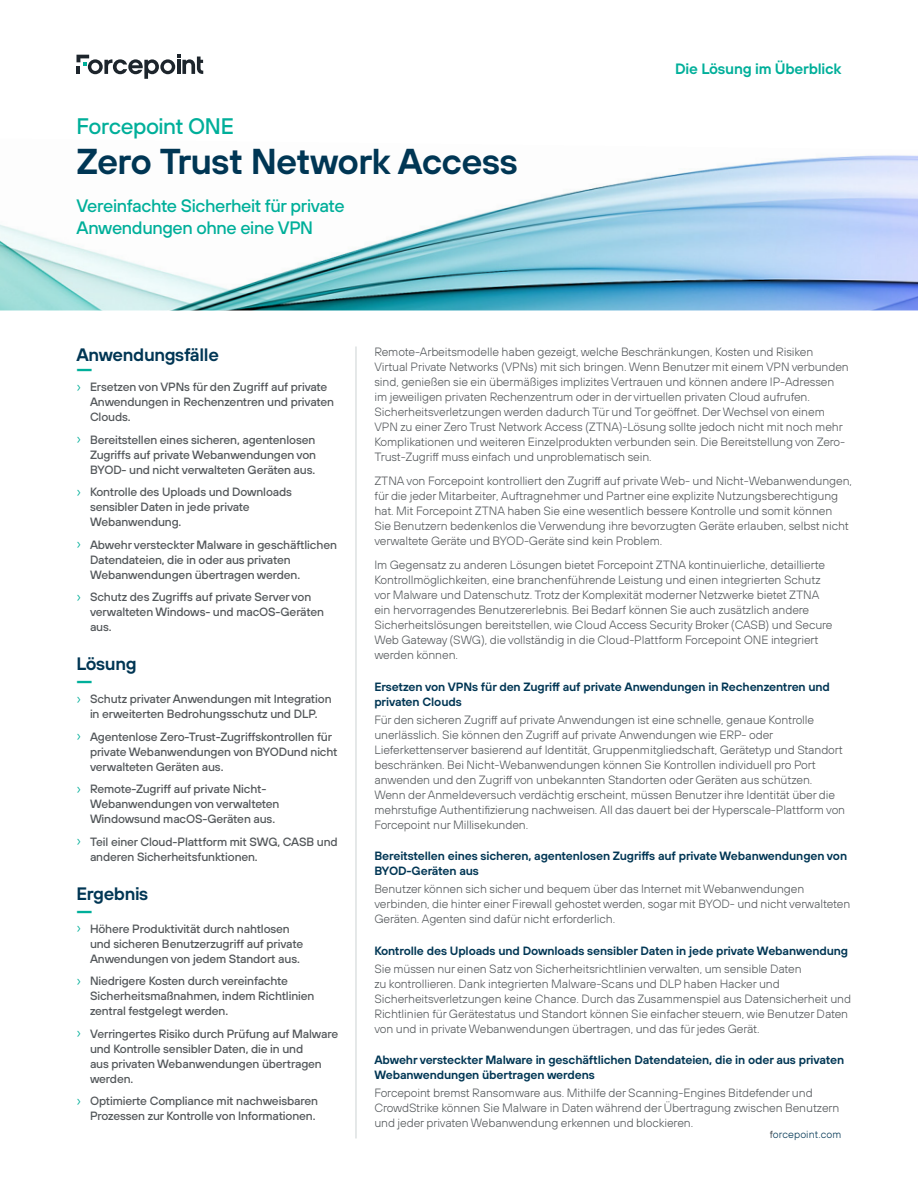
<style>
.page{position:relative;width:918px;height:1188px;background:#fff}
.page>*{position:absolute;margin:0;border:0;box-sizing:border-box;transform-origin:0 0}
.t1{font:600 36px "FP Sans";letter-spacing:-.025em;color:#003654}
.t2{font:500 22.5px "FP Sans";letter-spacing:-.02em;color:#00af9a}
.t3{font:600 21px "FP Sans";color:#00af9a}
.t4{font:500 18px/22.5px "FP Sans";letter-spacing:-.02em;color:#00af9a}
.t5{font:600 18px "FP Sans";letter-spacing:-.02em;color:#003654}
.t6{font:600 15px "FP Sans";letter-spacing:-.015em;color:#00af9a}
.t7{font:300 12px/15px "FP Sans";letter-spacing:-.01em;color:#53575a}
.t8{font:500 12px/15px "FP Sans";letter-spacing:-.01em;color:#53575a}
.t9{font:600 12px/15px "FP Sans";letter-spacing:-.01em;color:#003654}
.t10{font:300 10.5px "FP Sans";letter-spacing:.01em;color:#003654}
.s1{font-weight:300;font-size:15px;color:#00af9a}
.s2{color:#1d252c}
</style>
<div class="page">
<hr style="left:356px;top:346px;width:1px;height:792px;background:#ccd2d3">
<img style="left:0;top:155px;width:918px;height:155px">
<svg style="left:76px;top:55px;width:127px;height:24px"></svg>
<h2 class="t2" style="left:76px;top:111px;width:159px">Forcepoint ONE</h2>
<h1 class="t1" style="left:76px;top:138px;width:443px">Zero Trust Network Access</h1>
<h3 class="t4" style="left:76px;top:194px;width:270px">Vereinfachte Sicherheit für private<br>Anwendungen ohne eine VPN</h3>
<p class="t6" style="left:675px;top:59px;width:168px">Die Lösung im Überblick</p>
<h3 class="t5" style="left:76px;top:343px;width:144px">Anwendungsfälle</h3>
<h3 class="t3" style="left:76px;top:355px;width:17px">—</h3>
<p class="t8" style="left:90px;top:379px;width:246px;text-indent:-14px"><span class="s1">›</span> Ersetzen von VPNs für den Zugriff auf private<br>Anwendungen in Rechenzentren und privaten<br>Clouds.</p>
<p class="t8" style="left:90px;top:432px;width:228px;text-align:justify;text-indent:-14px"><span class="s1">›</span> Bereitstellen eines sicheren, agentenlosen Zugriffs auf private Webanwendungen von BYOD- und nicht verwalteten Geräten aus.</p>
<p class="t8" style="left:90px;top:484px;width:204px;text-indent:-14px"><span class="s1">›</span> Kontrolle des Uploads und Downloads sensibler Daten in jede private<br>Webanwendung.</p>
<p class="t8" style="left:90px;top:537px;width:248px;text-indent:-14px"><span class="s1">›</span> Abwehr versteckter Malware in geschäftlichen<br>Datendateien, die in oder aus privaten<br>Webanwendungen übertragen werden.</p>
<p class="t8" style="left:90px;top:589px;width:235px;text-indent:-14px"><span class="s1">›</span> Schutz des Zugriffs auf private Server von verwalteten Windows- und macOS-Geräten aus.</p>
<h3 class="t5" style="left:76px;top:652px;width:62px">Lösung</h3>
<h3 class="t3" style="left:76px;top:667px;width:17px">—</h3>
<p class="t8" style="left:76px;top:691px;width:257px;text-align:center"><span class="s1">›</span> Schutz privater Anwendungen mit Integration in erweiterten Bedrohungsschutz und DLP.</p>
<p class="t8" style="left:90px;top:729px;width:249px;text-indent:-14px"><span class="s1">›</span> Agentenlose Zero-Trust-Zugriffskontrollen für private Webanwendungen von BYODund nicht verwalteten Geräten aus.</p>
<p class="t8" style="left:90px;top:781px;width:191px;text-indent:-14px"><span class="s1">›</span> Remote-Zugriff auf private Nicht-<br>Webanwendungen von verwalteten<br>Windowsund macOS-Geräten aus.</p>
<p class="t8" style="left:90px;top:834px;width:249px;text-indent:-14px"><span class="s1">›</span> Teil einer Cloud-Plattform mit SWG, CASB und anderen Sicherheitsfunktionen.</p>
<h3 class="t5" style="left:76px;top:882px;width:73px">Ergebnis</h3>
<h3 class="t3" style="left:76px;top:896px;width:17px">—</h3>
<p class="t8" style="left:90px;top:921px;width:215px;text-indent:-14px"><span class="s1">›</span> Höhere Produktivität durch nahtlosen und sicheren Benutzerzugriff auf private<br>Anwendungen von jedem Standort aus.</p>
<p class="t8" style="left:90px;top:973px;width:226px;text-indent:-14px"><span class="s1">›</span> Niedrigere Kosten durch vereinfachte<br>Sicherheitsmaßnahmen, indem Richtlinien zentral festgelegt werden.</p>
<p class="t8" style="left:90px;top:1026px;width:250px;text-indent:-14px"><span class="s1">›</span> Verringertes Risiko durch Prüfung auf Malware und Kontrolle sensibler Daten, die in und<br>aus privaten Webanwendungen übertragen werden.</p>
<p class="t8" style="left:76px;top:1093px;width:243px;text-align:right"><span class="s1">›</span> Optimierte Compliance mit nachweisbaren<br>Prozessen zur Kontrolle von Informationen.</p>
<p class="t7" style="left:374px;top:344px;width:476px">Remote-Arbeitsmodelle haben gezeigt, welche Beschränkungen, Kosten und Risiken Virtual Private Networks (VPNs) mit sich bringen. Wenn Benutzer mit einem VPN verbunden sind, genießen sie ein übermäßiges implizites Vertrauen und können andere IP-Adressen im jeweiligen privaten Rechenzentrum oder in der virtuellen privaten Cloud aufrufen.<br>Sicherheitsverletzungen werden dadurch Tür und Tor geöffnet. Der Wechsel von einem VPN zu einer Zero Trust Network Access (ZTNA)-Lösung sollte jedoch nicht mit noch mehr Komplikationen und weiteren Einzelprodukten verbunden sein. Die Bereitstellung von Zero-Trust-Zugriff muss einfach und unproblematisch sein.</p>
<p class="t7" style="left:374px;top:473px;width:479px">ZTNA von Forcepoint kontrolliert den Zugriff auf private Web- und Nicht-Webanwendungen, für die jeder Mitarbeiter, Auftragnehmer und Partner eine explizite Nutzungsberechtigung hat. Mit Forcepoint ZTNA haben Sie eine wesentlich bessere Kontrolle und somit können<br>Sie Benutzern bedenkenlos die Verwendung ihre bevorzugten Geräte erlauben, selbst nicht verwaltete Geräte und BYOD-Geräte sind kein Problem.</p>
<p class="t7" style="left:374px;top:557px;width:460px">Im Gegensatz zu anderen Lösungen bietet Forcepoint ZTNA kontinuierliche, detaillierte Kontrollmöglichkeiten, eine branchenführende Leistung und einen integrierten Schutz vor Malware und Datenschutz. Trotz der Komplexität moderner Netzwerke bietet ZTNA ein hervorragendes Benutzererlebnis. Bei Bedarf können Sie auch zusätzlich andere Sicherheitslösungen bereitstellen, wie Cloud Access Security Broker (CASB) und Secure Web Gateway (SWG), die vollständig in die Cloud-Plattform Forcepoint ONE integriert werden können.</p>
<p class="t9" style="left:374px;top:679px;width:457px">Ersetzen von VPNs für den Zugriff auf private Anwendungen in Rechenzentren und privaten Clouds</p>
<p class="t7" style="left:374px;top:712px;width:472px">Für den sicheren Zugriff auf private Anwendungen ist eine schnelle, genaue Kontrolle unerlässlich. Sie können den Zugriff auf private Anwendungen wie ERP- oder Lieferkettenserver basierend auf Identität, Gruppenmitgliedschaft, Gerätetyp und Standort beschränken. Bei Nicht-Webanwendungen können Sie Kontrollen individuell pro Port anwenden und den Zugriff von unbekannten Standorten oder Geräten aus schützen.<br>Wenn der Anmeldeversuch verdächtig erscheint, müssen Benutzer ihre Identität über die mehrstufige Authentifizierung nachweisen. All das dauert bei der Hyperscale-Plattform von Forcepoint nur Millisekunden.</p>
<p class="t9" style="left:374px;top:848px;width:474px">Bereitstellen eines sicheren, agentenlosen Zugriffs auf private Webanwendungen von<br>BYOD-Geräten aus</p>
<p class="t7" style="left:374px;top:881px;width:477px">Benutzer können sich sicher und bequem über das Internet mit Webanwendungen verbinden, die hinter einer Firewall gehostet werden, sogar mit BYOD- und nicht verwalteten<br>Geräten. Agenten sind dafür nicht erforderlich.</p>
<p class="t9" style="left:374px;top:943px;width:475px">Kontrolle des Uploads und Downloads sensibler Daten in jede private Webanwendung</p>
<p class="t7" style="left:374px;top:961px;width:478px">Sie müssen nur einen Satz von Sicherheitsrichtlinien verwalten, um sensible Daten<br>zu kontrollieren. Dank integrierten Malware-Scans und DLP haben Hacker und Sicherheitsverletzungen keine Chance. Durch das Zusammenspiel aus Datensicherheit und Richtlinien für Gerätestatus und Standort können Sie einfacher steuern, wie Benutzer Daten von und in private Webanwendungen übertragen, und das für jedes Gerät.</p>
<p class="t9" style="left:374px;top:1052px;width:471px">Abwehr versteckter Malware in geschäftlichen Datendateien, die in oder aus privaten<br>Webanwendungen übertragen werdens</p>
<p class="t7" style="left:374px;top:1085px;width:467px">Forcepoint bremst Ransomware aus. Mithilfe der Scanning-Engines Bitdefender und<br>CrowdStrike können Sie Malware in Daten während der Übertragung zwischen Benutzern und jeder privaten Webanwendung erkennen und blockieren.</p>
<p class="t10" style="left:770px;top:1128px;width:73px"><span class="s2">f</span>orcepoint.com</p>
</div>
